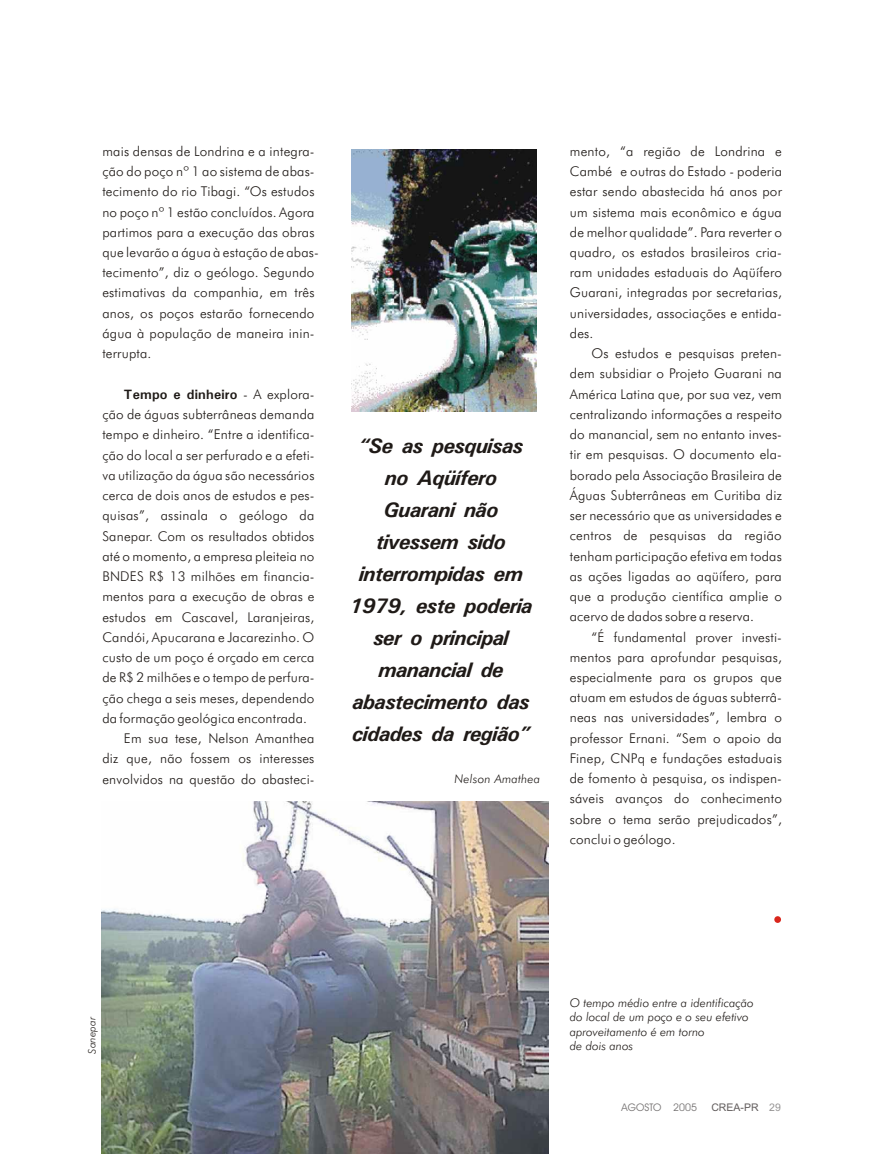
<style>
.page{position:relative;width:885px;height:1154px;background:#fff}
.page>*{position:absolute;margin:0;border:0;box-sizing:border-box;transform-origin:0 0}
.t1{font:italic 700 21px/32px "Univers";letter-spacing:-.025em;color:#1f1a17;text-align:center}
.t2{font:13.5px/20.2px "Futura Lt BT";letter-spacing:.015em;color:#1f1a17;text-align:right}
.t3{font:700 13.5px "Univers";letter-spacing:.015em;color:#1f1a17}
.t4{font:italic 12px/14.4px "Futura Lt BT";color:#1f1a17}
.t5{font:10.5px "Avant Garde Bk BT";letter-spacing:.005em;color:#737070}
.t6{font:10.5px "Arial";color:#615c5c}
.t7{font:italic 10.5px "Futura Lt BT";color:#1f1a17}
.s1{font-family:"Futura Lt BT";font-weight:400}
.s2{color:#969494}
</style>
<div class="page">
<img style="left:351px;top:150px;width:186px;height:261px">
<img style="left:101px;top:801px;width:447px;height:353px">
<div style="left:774px;top:916px;width:7px;height:7px;background:#d9261c;border-radius:50%"></div>
<p class="t2" style="left:102px;top:142px;width:214px">mais densas de Londrina e a integra-</p>
<p class="t2" style="left:570px;top:142px;width:214px">mento, “a região de Londrina e</p>
<p class="t2" style="left:102px;top:162px;width:214px">ção do poço nº 1 ao sistema de abas-</p>
<p class="t2" style="left:570px;top:162px;width:214px">Cambé e outras do Estado - poderia</p>
<p class="t2" style="left:102px;top:183px;width:214px">tecimento do rio Tibagi. “Os estudos</p>
<p class="t2" style="left:570px;top:183px;width:214px">estar sendo abastecida há anos por</p>
<p class="t2" style="left:102px;top:203px;width:214px">no poço nº 1 estão concluídos. Agora</p>
<p class="t2" style="left:570px;top:203px;width:214px">um sistema mais econômico e água</p>
<p class="t2" style="left:102px;top:223px;width:214px">partimos para a execução das obras</p>
<p class="t2" style="left:570px;top:223px;width:214px">de melhor qualidade”. Para reverter o</p>
<p class="t2" style="left:102px;top:243px;width:218px">que levarão a água à estação de abas-</p>
<p class="t2" style="left:570px;top:243px;width:214px">quadro, os estados brasileiros cria-</p>
<p class="t2" style="left:102px;top:263px;width:214px">tecimento”, diz o geólogo. Segundo</p>
<p class="t2" style="left:570px;top:263px;width:214px">ram unidades estaduais do Aqüífero</p>
<p class="t2" style="left:102px;top:284px;width:214px">estimativas da companhia, em três</p>
<p class="t2" style="left:570px;top:284px;width:214px">Guarani, integradas por secretarias,</p>
<p class="t2" style="left:102px;top:304px;width:214px">anos, os poços estarão fornecendo</p>
<p class="t2" style="left:570px;top:304px;width:214px">universidades, associações e entida-</p>
<p class="t2" style="left:102px;top:324px;width:214px">água à população de maneira inin-</p>
<p class="t2" style="left:570px;top:324px;width:25px">des.</p>
<p class="t2" style="left:102px;top:344px;width:51px">terrupta.</p>
<p class="t2" style="left:570px;top:344px;width:214px">Os estudos e pesquisas preten&shy;dem subsidiar o Projeto Guarani na</p>
<p class="t3" style="left:124px;top:390px;width:192px">Tempo e dinheiro <span class="s1">- A explora-</span></p>
<p class="t2" style="left:570px;top:385px;width:214px">América Latina que, por sua vez, vem</p>
<p class="t2" style="left:102px;top:405px;width:214px">ção de águas subterrâneas demanda</p>
<p class="t2" style="left:570px;top:405px;width:214px">centralizando informações a respeito</p>
<p class="t2" style="left:102px;top:426px;width:214px">tempo e dinheiro. “Entre a identifica-</p>
<p class="t2" style="left:570px;top:425px;width:214px">do manancial, sem no entanto inves-</p>
<p class="t2" style="left:102px;top:446px;width:214px">ção do local a ser perfurado e a efeti-</p>
<p class="t2" style="left:570px;top:446px;width:214px">tir em pesquisas. O documento ela-</p>
<p class="t2" style="left:102px;top:466px;width:214px">va utilização da água são necessários</p>
<p class="t2" style="left:570px;top:466px;width:214px">borado pela Associação Brasileira de</p>
<p class="t2" style="left:102px;top:486px;width:214px">cerca de dois anos de estudos e pes-</p>
<p class="t2" style="left:570px;top:486px;width:214px">Águas Subterrâneas em Curitiba diz</p>
<p class="t2" style="left:102px;top:507px;width:214px">quisas”, assinala o geólogo da</p>
<p class="t2" style="left:570px;top:506px;width:214px">ser necessário que as universidades e</p>
<p class="t2" style="left:102px;top:527px;width:214px">Sanepar. Com os resultados obtidos</p>
<p class="t2" style="left:570px;top:526px;width:214px">centros de pesquisas da região</p>
<p class="t2" style="left:102px;top:547px;width:214px">até o momento, a empresa pleiteia no</p>
<p class="t2" style="left:570px;top:547px;width:214px">tenham participação efetiva em todas</p>
<p class="t2" style="left:102px;top:567px;width:214px">BNDES R$ 13 milhões em financia-</p>
<p class="t2" style="left:570px;top:567px;width:214px">as ações ligadas ao aqüífero, para</p>
<p class="t2" style="left:102px;top:587px;width:214px">mentos para a execução de obras e</p>
<p class="t2" style="left:570px;top:587px;width:214px">que a produção científica amplie o</p>
<p class="t2" style="left:102px;top:608px;width:214px">estudos em Cascavel, Laranjeiras,</p>
<p class="t2" style="left:570px;top:607px;width:186px">acervo de dados sobre a reserva.</p>
<p class="t2" style="left:102px;top:628px;width:214px">Candói, Apucarana e Jacarezinho. O</p>
<p class="t2" style="left:591px;top:628px;width:192px">“É fundamental prover investi-</p>
<p class="t2" style="left:102px;top:648px;width:214px">custo de um poço é orçado em cerca</p>
<p class="t2" style="left:570px;top:648px;width:214px">mentos para aprofundar pesquisas,</p>
<p class="t2" style="left:102px;top:668px;width:214px">de R$ 2 milhões e o tempo de perfura-</p>
<p class="t2" style="left:570px;top:668px;width:214px">especialmente para os grupos que</p>
<p class="t2" style="left:102px;top:689px;width:214px">ção chega a seis meses, dependendo</p>
<p class="t2" style="left:570px;top:688px;width:214px">atuam em estudos de águas subterrâ-</p>
<p class="t2" style="left:102px;top:709px;width:206px">da formação geológica encontrada.</p>
<p class="t2" style="left:570px;top:709px;width:214px">neas nas universidades”, lembra o</p>
<p class="t2" style="left:124px;top:729px;width:192px">Em sua tese, Nelson Amanthea</p>
<p class="t2" style="left:570px;top:729px;width:214px">professor Ernani. “Sem o apoio da</p>
<p class="t2" style="left:102px;top:749px;width:214px">diz que, não fossem os interesses</p>
<p class="t2" style="left:570px;top:749px;width:214px">Finep, CNPq e fundações estaduais</p>
<p class="t2" style="left:102px;top:770px;width:214px">envolvidos na questão do abasteci-</p>
<p class="t2" style="left:570px;top:769px;width:214px;text-align:justify">de fomento à pesquisa, os indispen&shy;sáveis avanços do conhecimento sobre o tema serão prejudicados”, conclui o geólogo.</p>
<h1 class="t1" style="left:349px;top:432px;width:184px">“Se as pesquisas no Aqüífero<br>Guarani não tivessem sido interrompidas em<br>1979, este poderia ser o principal manancial de abastecimento das cidades da região”</h1>
<p class="t4" style="left:455px;top:773px;width:87px">Nelson Amathea</p>
<p class="t7" style="left:87px;top:1037px;width:22px;rotate:-90deg">e r</p>
<p class="t7" style="left:88px;top:1053px;width:35px;rotate:-90deg">San pa</p>
<p class="t4" style="left:570px;top:996px;width:185px">O tempo médio entre a identificação do local de um poço e o seu efetivo aproveitamento é em torno<br>de dois anos</p>
<p class="t5" style="left:622px;top:1103px;width:77px">AGOSTO 2005</p>
<p class="t6" style="left:711px;top:1103px;width:71px">CREA-PR <span class="s2">29</span></p>
</div>
